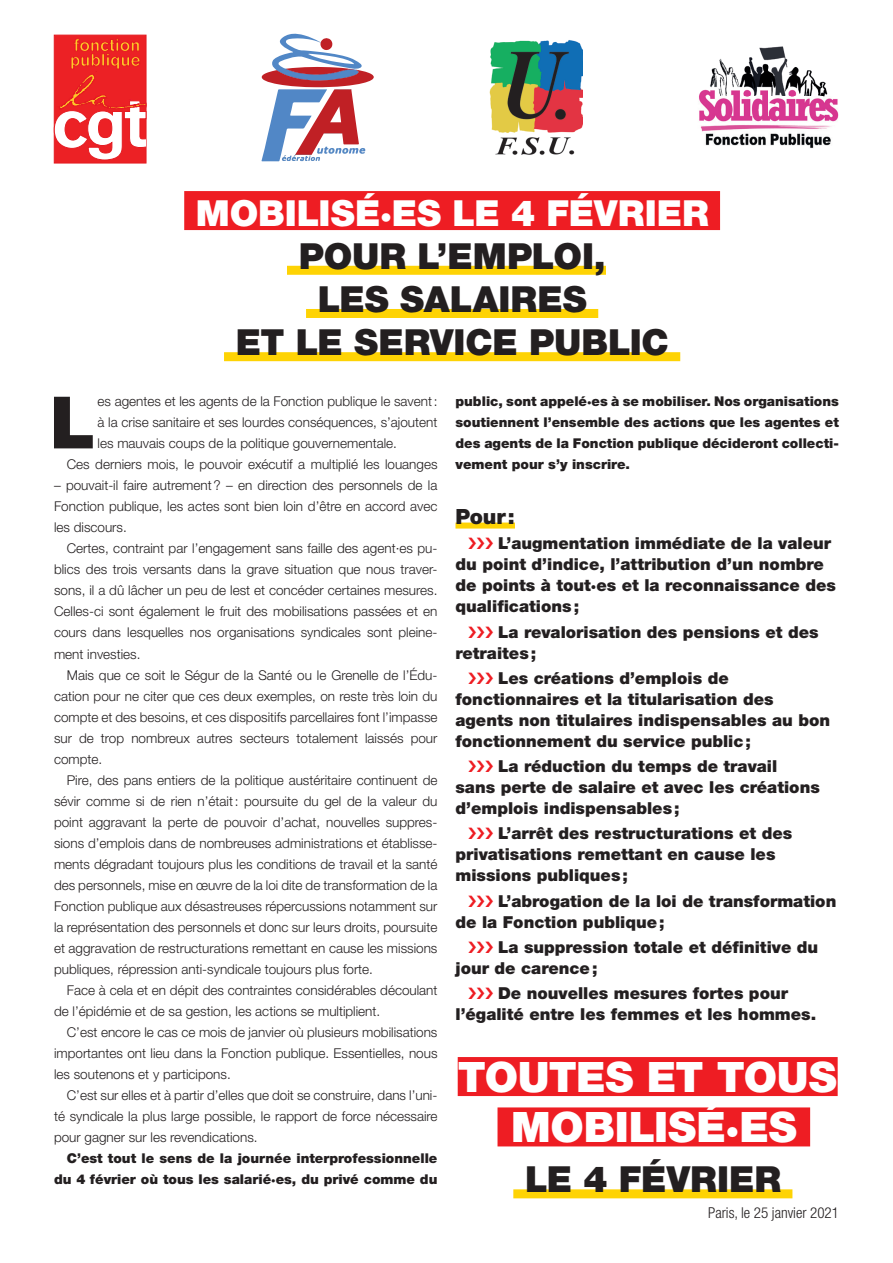
<style>
.page{position:relative;width:893px;height:1263px;background:#fff}
.page>*{position:absolute;margin:0;border:0;box-sizing:border-box;transform-origin:0 0}
.t1{font:900 72.3px "Helvetica Neue LT Std";color:#231f20}
.t2{font:900 42px/50.4px "Helvetica Neue LT Std";letter-spacing:-.005em;color:#fff;text-align:center}
.t3{font:900 36px/43.2px "Helvetica Neue LT Std";color:#231f20;text-align:center}
.t4{font:900 36px "Helvetica Neue LT Std";color:#fff}
.t5{font:900 21px "Helvetica Neue LT Std";color:#231f20}
.t6{font:900 16.5px/21px "Helvetica Neue LT Std";color:#231f20}
.t7{font:300 condensed 15px "Helvetica Neue LT Std";color:#231f20}
.t8{font:300 13.5px/21px "Helvetica Neue LT Std";color:#231f20;text-align:justify}
.t9{font:900 13.5px/21px "Helvetica Neue LT Std";color:#231f20;text-align:right}
</style>
<div class="page">
<div style="left:54px;top:35px;width:92px;height:128px;background:#ec2125"></div>
<svg style="left:54px;top:38px;width:93px;height:122px"></svg>
<img style="left:489px;top:40px;width:93px;height:115px">
<img style="left:699px;top:46px;width:140px;height:102px">
<div style="left:455px;top:522px;width:60px;height:6px;background:#fed304"></div>
<div style="left:458px;top:1057px;width:380px;height:39px;background:#ee1d23"></div>
<div style="left:497px;top:1107px;width:313px;height:39px;background:#ee1d23"></div>
<div style="left:513px;top:1189px;width:279px;height:9px;background:#fed304"></div>
<div style="left:184px;top:191px;width:536px;height:39px;background:#ee1d23"></div>
<div style="left:287px;top:266px;width:319px;height:9px;background:#fed304"></div>
<div style="left:306px;top:309px;width:292px;height:9px;background:#fed304"></div>
<div style="left:224px;top:352px;width:456px;height:9px;background:#fed304"></div>
<svg style="left:261px;top:33px;width:113px;height:128px"></svg>
<h3 class="t4" style="left:196px;top:191px;width:514px">MOBILISÉ·ES LE 4 FÉVRIER</h3>
<h3 class="t3" style="left:236px;top:234px;width:435px">POUR L’EMPLOI,<br>LES SALAIRES<br>ET LE SERVICE PUBLIC</h3>
<h1 class="t1" style="left:50px;top:379px;width:47px">L</h1>
<p class="t8" style="left:98px;top:391px;width:341px">es agentes et les agents de la Fonction publique le savent:</p>
<p class="t8" style="left:98px;top:412px;width:341px">à la crise sanitaire et ses lourdes conséquences, s’ajoutent</p>
<p class="t8" style="left:98px;top:433px;width:301px">les mauvais coups de la politique gouvernementale.</p>
<p class="t8" style="left:67px;top:454px;width:372px">Ces derniers mois, le pouvoir exécutif a multiplié les louanges</p>
<p class="t8" style="left:54px;top:475px;width:385px">– pouvait-il faire autrement? – en direction des personnels de la Fonction publique, les actes sont bien loin d’être en accord avec les discours.</p>
<p class="t8" style="left:54px;top:538px;width:385px;text-indent:13px">Certes, contraint par l’engagement sans faille des agent·es pu&shy;blics des trois versants dans la grave situation que nous traver&shy;sons, il a dû lâcher un peu de lest et concéder certaines mesures.<br>Celles-ci sont également le fruit des mobilisations passées et en cours dans lesquelles nos organisations syndicales sont pleine&shy;ment investies.</p>
<p class="t8" style="left:54px;top:664px;width:385px;text-indent:13px">Mais que ce soit le Ségur de la Santé ou le Grenelle de l’Édu&shy;cation pour ne citer que ces deux exemples, on reste très loin du compte et des besoins, et ces dispositifs parcellaires font l’impasse sur de trop nombreux autres secteurs totalement laissés pour compte.</p>
<p class="t8" style="left:54px;top:769px;width:385px;text-indent:13px">Pire, des pans entiers de la politique austéritaire continuent de sévir comme si de rien n’était: poursuite du gel de la valeur du point aggravant la perte de pouvoir d’achat, nouvelles suppres&shy;sions d’emplois dans de nombreuses administrations et établisse&shy;ments dégradant toujours plus les conditions de travail et la santé des personnels, mise en œuvre de la loi dite de transformation de la Fonction publique aux désastreuses répercussions notamment sur la représentation des personnels et donc sur leurs droits, poursuite et aggravation de restructurations remettant en cause les missions publiques, répression anti-syndicale toujours plus forte.</p>
<p class="t8" style="left:54px;top:979px;width:385px;text-indent:13px">Face à cela et en dépit des contraintes considérables découlant de l’épidémie et de sa gestion, les actions se multiplient.</p>
<p class="t8" style="left:54px;top:1021px;width:385px;text-indent:13px">C’est encore le cas ce mois de janvier où plusieurs mobilisations importantes ont lieu dans la Fonction publique. Essentielles, nous les soutenons et y participons.</p>
<p class="t8" style="left:54px;top:1084px;width:385px;text-indent:13px">C’est sur elles et à partir d’elles que doit se construire, dans l’uni&shy;té syndicale la plus large possible, le rapport de force nécessaire pour gagner sur les revendications.</p>
<p class="t9" style="left:54px;top:1147px;width:385px">C’est tout le sens de la journée interprofessionnelle du 4 février où tous les salarié·es, du privé comme du</p>
<p class="t9" style="left:455px;top:391px;width:385px;text-align:justify">public, sont appelé·es à se mobiliser. Nos organisations soutiennent l’ensemble des actions que les agentes et des agents de la Fonction publique décideront collecti&shy;vement pour s’y inscrire.</p>
<h3 class="t5" style="left:455px;top:504px;width:61px">Pour:</h3>
<p class="t6" style="left:455px;top:533px;width:382px;text-indent:43px">L’augmentation immédiate de la valeur du point d’indice, l’attribution d’un nombre de points à tout·es et la reconnaissance des qualifications;</p>
<p class="t6" style="left:455px;top:621px;width:365px;text-indent:43px">La revalorisation des pensions et des retraites;</p>
<p class="t6" style="left:455px;top:667px;width:376px;text-indent:43px">Les créations d’emplois de fonctionnaires et la titularisation des agents non titulaires indispensables au bon fonctionnement du service public;</p>
<p class="t6" style="left:455px;top:756px;width:366px;text-indent:43px">La réduction du temps de travail sans perte de salaire et avec les créations d’emplois indispensables;</p>
<p class="t6" style="left:455px;top:823px;width:338px;text-indent:43px">L’arrêt des restructurations et des privatisations remettant en cause les missions publiques;</p>
<p class="t6" style="left:455px;top:890px;width:382px;text-indent:43px">L’abrogation de la loi de transformation de la Fonction publique;</p>
<p class="t6" style="left:455px;top:936px;width:364px;text-indent:43px">La suppression totale et définitive du jour de carence;</p>
<p class="t6" style="left:455px;top:983px;width:362px;text-indent:43px">De nouvelles mesures fortes pour l’égalité entre les femmes et les hommes.</p>
<h2 class="t2" style="left:458px;top:1051px;width:381px">TOUTES ET TOUS<br>MOBILISÉ·ES</h2>
<h3 class="t3" style="left:525px;top:1158px;width:258px">LE 4 FÉVRIER</h3>
<p class="t7" style="left:708px;top:1204px;width:132px">Paris, le 25 janvier 2021</p>
</div>
